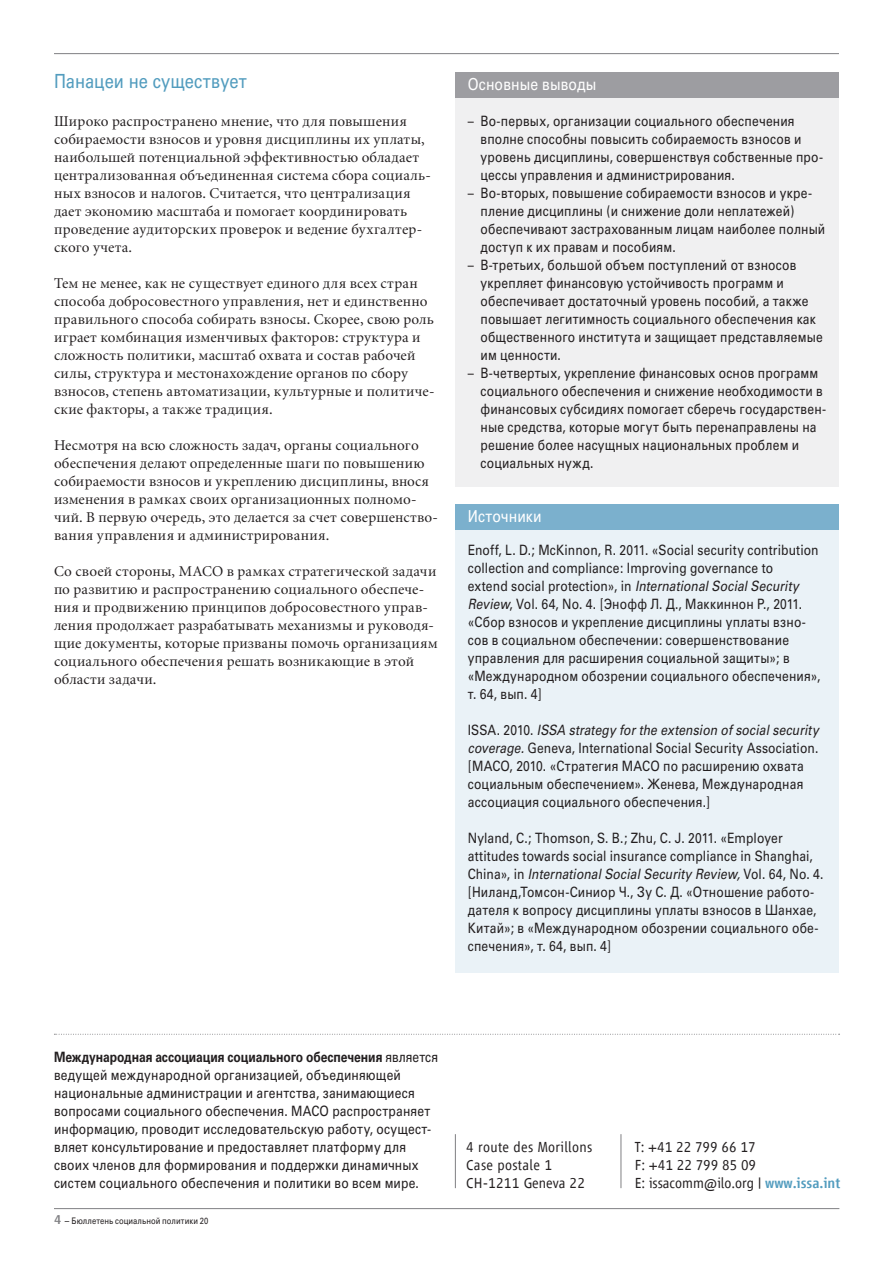
<style>
.page{position:relative;width:893px;height:1263px;background:#fff}
.page>*{position:absolute;margin:0;border:0;box-sizing:border-box;transform-origin:0 0}
.t1{font:19.5px "Univers Cyr";letter-spacing:.005em;color:#529cbe;scale:.85 1}
.t2{font:16.5px "Univers Cyr";letter-spacing:.005em;color:#fff;scale:.85 1}
.t3{font:15px/18px "Minion Cyr";letter-spacing:.01em;color:#231f20}
.t4{font:300 15px/18px "Vialog LT Com";letter-spacing:.01em;color:#231f20}
.t5{font:14.25px/18px "Univers Cyr";letter-spacing:.015em;color:#231f20;scale:.85 1}
.t6{font:9px "Univers Cyr";letter-spacing:.005em;color:#231f20;scale:.85 1}
.s1{font-style:italic}
.s2{font-weight:700}
.s3{font-family:"Vialog LT Com";font-weight:500;font-size:13.5px;color:#808083}
.s4{font-family:"Vialog LT Com";font-weight:300}
.s5{font-weight:500;color:#529cbe}
</style>
<div class="page">
<hr style="left:54px;top:1208px;width:785px;height:1px;background:#808083">
<hr style="left:54px;top:53px;width:785px;height:1px;background:#808083">
<hr style="left:455px;top:1134px;width:1px;height:54px;background:#808083">
<hr style="left:621px;top:1134px;width:1px;height:54px;background:#808083">
<svg style="left:54px;top:1034px;width:786px;height:1px"></svg>
<div style="left:455px;top:95px;width:384px;height:392px;background:#f0f0f1"></div>
<div style="left:455px;top:73px;width:384px;height:25px;background:#9d9da1"></div>
<div style="left:455px;top:522px;width:384px;height:450px;background:#eaf2f7"></div>
<div style="left:455px;top:504px;width:384px;height:25px;background:#7bb0cd"></div>
<h1 class="t1" style="left:54px;top:69px;width:228px">Панацеи не существует</h1>
<p class="t3" style="left:54px;top:112px;width:378px">Широко распространено мнение, что для повышения собираемости взносов и уровня дисциплины их уплаты, наибольшей потенциальной эффективностью обладает централизованная объединенная система сбора социаль&shy;ных взносов и налогов. Считается, что централизация дает экономию масштаба и помогает координировать проведение аудиторских проверок и ведение бухгалтер&shy;ского учета.</p>
<p class="t3" style="left:54px;top:274px;width:382px">Тем не менее, как не существует единого для всех стран способа добросовестного управления, нет и единственно правильного способа собирать взносы. Скорее, свою роль играет комбинация изменчивых факторов: структура и сложность политики, масштаб охвата и состав рабочей силы, структура и местонахождение органов по сбору взносов, степень автоматизации, культурные и политиче&shy;ские факторы, а также традиция.</p>
<p class="t3" style="left:54px;top:436px;width:385px">Несмотря на всю сложность задач, органы социального обеспечения делают определенные шаги по повышению собираемости взносов и укреплению дисциплины, внося изменения в рамках своих организационных полномо&shy;чий. В первую очередь, это делается за счет совершенство&shy;вания управления и администрирования.</p>
<p class="t3" style="left:54px;top:562px;width:385px">Со своей стороны, МАСО в рамках стратегической задачи по развитию и распространению социального обеспече&shy;ния и продвижению принципов добросовестного управ&shy;ления продолжает разрабатывать механизмы и руководя&shy;щие документы, которые призваны помочь организациям социального обеспечения решать возникающие в этой области задачи.</p>
<p class="t2" style="left:468px;top:74px;width:153px">Основные выводы</p>
<p class="t5" style="left:480px;top:112px;width:405px;text-indent:-13px">– Во-первых, организации социального обеспечения вполне способны повысить собираемость взносов и уровень дисциплины, совершенствуя собственные про&shy;цессы управления и администрирования.</p>
<p class="t5" style="left:480px;top:184px;width:407px;text-indent:-13px">– Во-вторых, повышение собираемости взносов и укре&shy;пление дисциплины (и снижение доли неплатежей) обеспечивают застрахованным лицам наиболее полный доступ к их правам и пособиям.</p>
<p class="t5" style="left:480px;top:256px;width:404px;text-indent:-13px">– В-третьих, большой объем поступлений от взносов укрепляет финансовую устойчивость программ и обеспечивает достаточный уровень пособий, а также повышает легитимность социального обеспечения как общественного института и защищает представляемые им ценности.</p>
<p class="t5" style="left:480px;top:364px;width:408px;text-indent:-13px">– В-четвертых, укрепление финансовых основ программ социального обеспечения и снижение необходимости в финансовых субсидиях помогает сберечь государствен&shy;ные средства, которые могут быть перенаправлены на решение более насущных национальных проблем и социальных нужд.</p>
<p class="t2" style="left:468px;top:507px;width:89px">Источники</p>
<p class="t5" style="left:468px;top:541px;width:416px">Enoff, L. D.; McKinnon, R. 2011. «Social security contribution collection and compliance: Improving governance to<br>extend social protection», in <span class="s1">International Social Security Review</span>, Vol. 64, No. 4. [Энофф Л. Д., Маккиннон Р., 2011. «Сбор взносов и укрепление дисциплины уплаты взно&shy;сов в социальном обеспечении: совершенствование управления для расширения социальной защиты»; в «Международном обозрении социального обеспечения», т. 64, вып. 4]</p>
<p class="t5" style="left:468px;top:721px;width:414px">ISSA. 2010. <span class="s1">ISSA strategy for the extension of social security coverage.</span> Geneva, International Social Security Association. [МАСО, 2010. «Стратегия МАСО по расширению охвата социальным обеспечением». Женева, Международная ассоциация социального обеспечения.]</p>
<p class="t5" style="left:468px;top:829px;width:420px">Nyland, C.; Thomson, S. B.; Zhu, C. J. 2011. «Employer attitudes towards social insurance compliance in Shanghai, China», in <span class="s1">International Social Security Review,</span> Vol. 64, No. 4. [Ниланд,Томсон-Синиор Ч., Зу С. Д. «Отношение работо&shy;дателя к вопросу дисциплины уплаты взносов в Шанхае, Китай»; в «Международном обозрении социального обе&shy;спечения», т. 64, вып. 4]</p>
<p class="t5" style="left:54px;top:1048px;width:453px"><span class="s2">Международная ассоциация социального обеспечения</span> является ведущей международной организацией, объединяющей национальные администрации и агентства, занимающиеся вопросами социального обеспечения. МАСО распространяет информацию, проводит исследовательскую работу, осущест&shy;вляет консультирование и предоставляет платформу для своих членов для формирования и поддержки динамичных систем социального обеспечения и политики во всем мире.</p>
<p class="t6" style="left:54px;top:1216px;width:183px"><span class="s3">4</span> <span class="s4">–</span> Бюллетень cоциальной политики 20</p>
<p class="t4" style="left:466px;top:1138px;width:128px">4 route des Morillons<br>Case postale 1<br>CH-1211 Geneva 22</p>
<p class="t4" style="left:635px;top:1138px;width:207px">T: +41 22 799 66 17<br>F: +41 22 799 85 09<br>E: issacomm@ilo.org | <span class="s5">www.issa.int</span></p>
</div>
